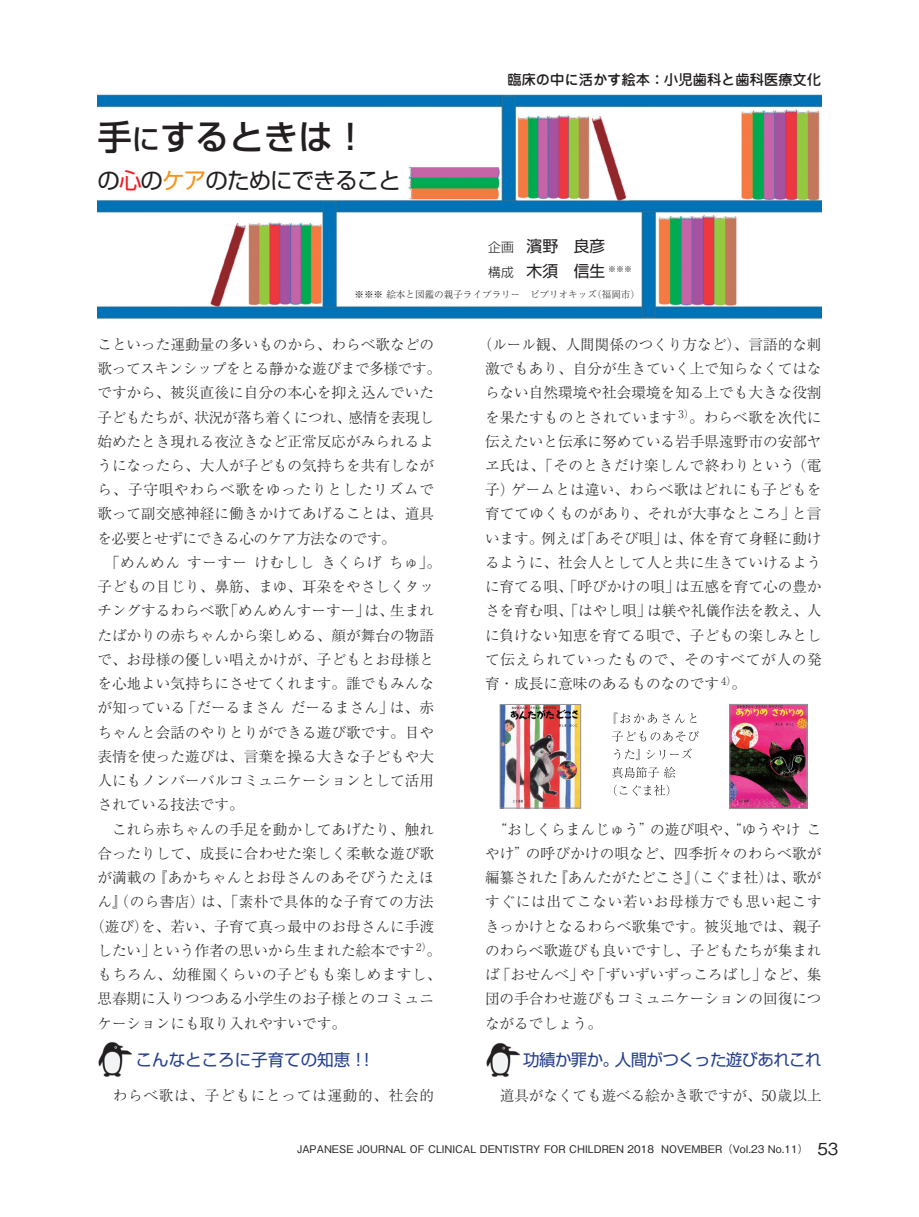
<style>
.page{position:relative;width:919px;height:1217px;background:#fff}
.page>*{position:absolute;margin:0;border:0;box-sizing:border-box;transform-origin:0 0}
.t1{font:500 34.5px "Shin Go Pro";color:#231f20}
.t2{font:22.5px "Shin Go Pro";letter-spacing:-.04em;color:#231f20}
.t3{font:16.5px "Shin Go Pro";letter-spacing:-.04em;color:#253f8e}
.t4{font:16.5px "Shin Go Pro";color:#253f8e}
.t5{font:15.75px/25.5px "Shin Go Pro";color:#231f20}
.t6{font:300 14.7px/24.2px "Ryumin Pro";color:#231f20;text-align:justify}
.t7{font:300 14.7px "Ryumin Pro";letter-spacing:.025em;color:#231f20}
.t8{font:300 14.7px "Ryumin Pro";letter-spacing:-.03em;color:#231f20}
.t9{font:300 14.7px "Ryumin Pro";letter-spacing:.05em;color:#231f20}
.t10{font:300 14.7px "Ryumin Pro";letter-spacing:-.02em;color:#231f20}
.t11{font:300 14.7px "Ryumin Pro";letter-spacing:.03em;color:#231f20}
.t12{font:500 14.25px "Jun 34 Pro";color:#231f20}
.t13{font:500 10.5px "Gothic BBB Pro";color:#231f20}
.t14{font:300 9.6px "Ryumin Pro";color:#231f20}
.t15{font:7.8px "Shin Go Pro";color:#231f20}
.s1{font-size:28.5px}
.s2{color:#ee1d23}
.s3{color:#f7931d}
.s4{font-weight:300;font-size:12.75px}
.s5{font-size:16.5px}
</style>
<div class="page">
<img style="left:97px;top:94px;width:724px;height:225px">
<img style="left:98px;top:1042px;width:34px;height:34px">
<img style="left:731px;top:706px;width:74px;height:100px">
<div style="left:729px;top:704px;width:78px;height:104px;border:1px solid #939598"></div>
<img style="left:502px;top:706px;width:77px;height:100px">
<div style="left:500px;top:704px;width:81px;height:104px;border:1px solid #939598"></div>
<svg style="left:614px;top:784px;width:55px;height:12px"></svg>
<svg style="left:612px;top:767px;width:63px;height:10px"></svg>
<svg style="left:614px;top:748px;width:77px;height:12px"></svg>
<svg style="left:612px;top:731px;width:87px;height:10px"></svg>
<svg style="left:613px;top:712px;width:83px;height:11px"></svg>
<img style="left:486px;top:1042px;width:33px;height:35px">
<h1 class="t1" style="left:97px;top:108px;width:271px">手<span class="s1">に</span>するときは！</h1>
<h2 class="t2" style="left:97px;top:161px;width:305px">の<span class="s2">心</span>の<span class="s3">ケア</span>のためにできること</h2>
<p class="t12" style="left:507px;top:68px;width:315px">臨床の中に活かす絵本：小児歯科と歯科医療文化</p>
<p class="t5" style="left:488px;top:231px;width:118px"><span class="s4">企画</span> 濱野　良彦<span class="s4">構成</span> 木須　信生</p>
<p class="t14" style="left:354px;top:286px;width:287px">※※※ 絵本と図鑑の親子ライブラリー　ビブリオキッズ（福岡市）</p>
<p class="t15" style="left:608px;top:263px;width:25px">※※※</p>
<p class="t6" style="left:97px;top:331px;width:338px">こといった運動量の多いものから、わらべ歌などの</p>
<p class="t10" style="left:97px;top:357px;width:345px">歌ってスキンシップをとる静かな遊びまで多様です。</p>
<p class="t6" style="left:97px;top:379px;width:338px">ですから、被災直後に自分の本心を抑え込んでいた</p>
<p class="t8" style="left:97px;top:405px;width:338px">子どもたちが、状況が落ち着くにつれ、感情を表現し</p>
<p class="t6" style="left:97px;top:428px;width:338px">始めたとき現れる夜泣きなど正常反応がみられるよ</p>
<p class="t6" style="left:97px;top:452px;width:338px">うになったら、大人が子どもの気持ちを共有しなが</p>
<p class="t9" style="left:97px;top:478px;width:338px">ら、子守唄やわらべ歌をゆったりとしたリズムで</p>
<p class="t6" style="left:97px;top:500px;width:338px">歌って副交感神経に働きかけてあげることは、道具</p>
<p class="t8" style="left:97px;top:526px;width:300px">を必要とせずにできる心のケア方法なのです。</p>
<p class="t11" style="left:97px;top:550px;width:345px">　「めんめん すーすー けむしし きくらげ ちゅ」。</p>
<p class="t6" style="left:97px;top:573px;width:338px">子どもの目じり、鼻筋、まゆ、耳朶をやさしくタッ</p>
<p class="t6" style="left:97px;top:597px;width:338px">チングするわらべ歌「めんめんすーすー」は、生まれ</p>
<p class="t6" style="left:97px;top:621px;width:338px">たばかりの赤ちゃんから楽しめる、顔が舞台の物語</p>
<p class="t6" style="left:97px;top:646px;width:338px">で、お母様の優しい唱えかけが、子どもとお母様と</p>
<p class="t6" style="left:97px;top:670px;width:338px">を心地よい気持ちにさせてくれます。誰でもみんな</p>
<p class="t6" style="left:97px;top:694px;width:338px">が知っている「だーるまさん だーるまさん」は、赤</p>
<p class="t6" style="left:97px;top:718px;width:338px">ちゃんと会話のやりとりができる遊び歌です。目や</p>
<p class="t6" style="left:97px;top:743px;width:338px">表情を使った遊びは、言葉を操る大きな子どもや大</p>
<p class="t6" style="left:97px;top:767px;width:338px">人にもノンバーバルコミュニケーションとして活用</p>
<p class="t6" style="left:97px;top:791px;width:148px">されている技法です。</p>
<p class="t6" style="left:97px;top:815px;width:338px">　これら赤ちゃんの手足を動かしてあげたり、触れ</p>
<p class="t6" style="left:97px;top:839px;width:338px">合ったりして、成長に合わせた楽しく柔軟な遊び歌</p>
<p class="t6" style="left:97px;top:864px;width:338px">が満載の『あかちゃんとお母さんのあそびうたえほ</p>
<p class="t7" style="left:97px;top:890px;width:338px">ん』（のら書店）は、「素朴で具体的な子育ての方法</p>
<p class="t6" style="left:90px;top:912px;width:345px">（遊び）を、若い、子育て真っ最中のお母さんに手渡</p>
<p class="t6" style="left:97px;top:936px;width:345px">したい」という作者の思いから生まれた絵本です <sup>2）</sup>。</p>
<p class="t7" style="left:97px;top:962px;width:345px">もちろん、幼稚園くらいの子どもも楽しめますし、</p>
<p class="t6" style="left:97px;top:985px;width:338px">思春期に入りつつある小学生のお子様とのコミュニ</p>
<p class="t6" style="left:97px;top:1009px;width:250px">ケーションにも取り入れやすいです。</p>
<p class="t4" style="left:136px;top:1045px;width:241px">こんなところに子育ての知恵！！</p>
<p class="t9" style="left:97px;top:1083px;width:338px">　わらべ歌は、子どもにとっては運動的、社会的</p>
<p class="t6" style="left:485px;top:331px;width:338px;text-indent:-7px">（ルール観、人間関係のつくり方など）、言語的な刺激でもあり、自分が生きていく上で知らなくてはならない自然環境や社会環境を知る上でも大きな役割を果たすものとされています <sup>3）</sup>。わらべ歌を次代に伝えたいと伝承に努めている岩手県遠野市の安部ヤヱ氏は、「そのときだけ楽しんで終わりという（電子）ゲームとは違い、わらべ歌はどれにも子どもを育ててゆくものがあり、それが大事なところ」と言います。例えば「あそび唄」は、体を育て身軽に動けるように、社会人として人と共に生きていけるように育てる唄、「呼びかけの唄」は五感を育て心の豊かさを育む唄、「はやし唄」は躾や礼儀作法を教え、人に負けない知恵を育てる唄で、子どもの楽しみとして伝えられていったもので、そのすべてが人の発育・成長に意味のあるものなのです <sup>4）</sup>。</p>
<p class="t6" style="left:485px;top:815px;width:338px">　“おしくらまんじゅう”の遊び唄や、“ゆうやけ こやけ”の呼びかけの唄など、四季折々のわらべ歌が編纂された『あんたがたどこさ』（こぐま社）は、歌がすぐには出てこない若いお母様方でも思い起こすきっかけとなるわらべ歌集です。被災地では、親子のわらべ歌遊びも良いですし、子どもたちが集まれば「おせんべ」や「ずいずいずっころばし」など、集団の手合わせ遊びもコミュニケーションの回復につながるでしょう。</p>
<p class="t3" style="left:523px;top:1045px;width:300px">功績か罪か。人間がつくった遊びあれこれ</p>
<p class="t6" style="left:485px;top:1082px;width:338px">　道具がなくても遊べる絵かき歌ですが、50歳以上</p>
<p class="t13" style="left:297px;top:1140px;width:542px">JAPANESE JOURNAL OF CLINICAL DENTISTRY FOR CHILDREN 2018 NOVEMBER（Vol.23 No.11）<span class="s5">　53</span></p>
</div>
